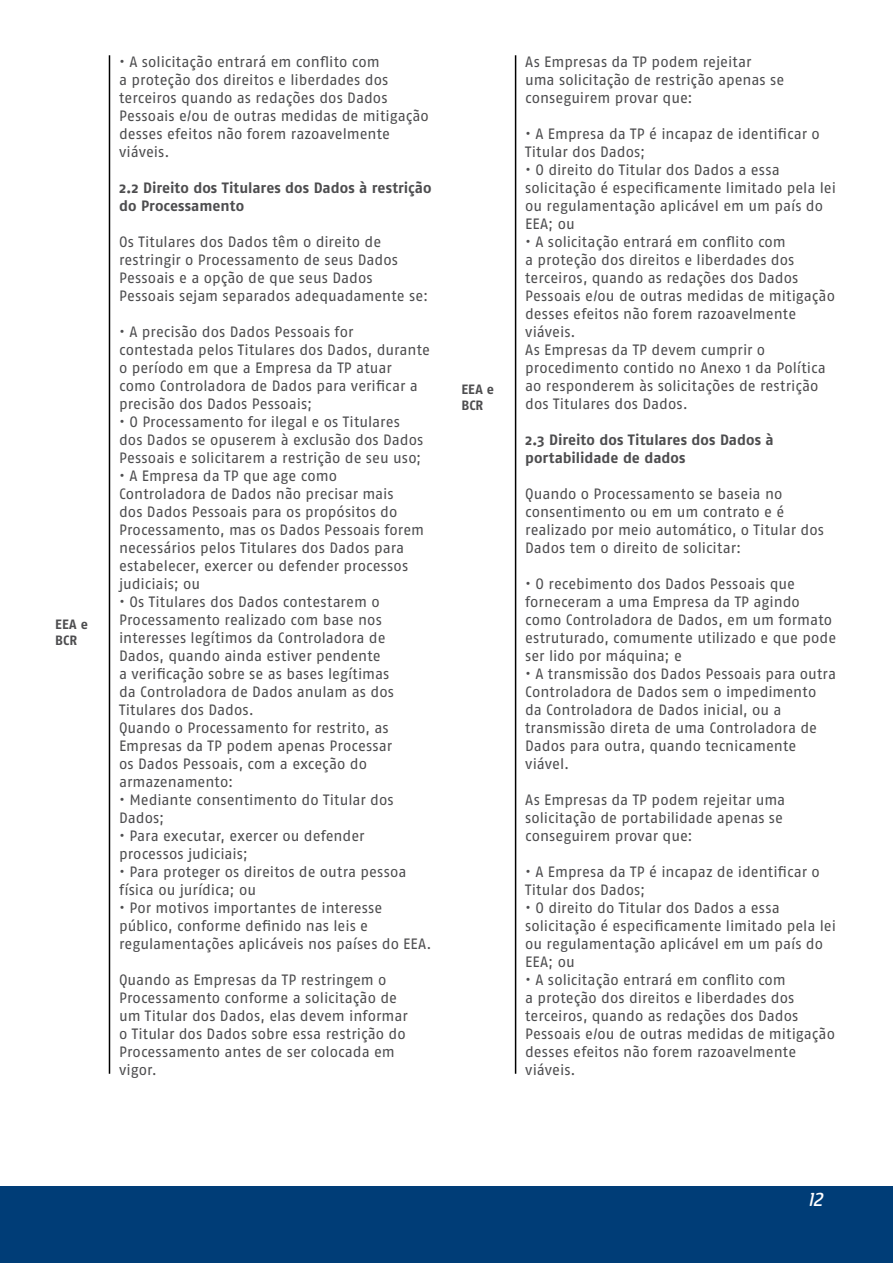
<style>
.page{position:relative;width:893px;height:1263px;background:#fff}
.page>*{position:absolute;margin:0;border:0;box-sizing:border-box;transform-origin:0 0}
.t1{font:21px "Sancoale Softened Medium Ital";color:#fff}
.t2{font:15px/18px "Fago OT";color:#4d4d4f}
.t3{font:700 15px/18px "Fago OT";color:#4d4d4f}
.t4{font:700 13.5px/16.2px "Fago OT";letter-spacing:.005em;color:#4d4d4f}
</style>
<div class="page">
<div style="left:0;top:1186px;width:893px;height:77px;background:#003d77"></div>
<hr style="left:109px;top:55px;width:1px;height:1019px;background:#000">
<hr style="left:515px;top:55px;width:1px;height:1019px;background:#000">
<p class="t4" style="left:55px;top:616px;width:34px">EEA e<br>BCR</p>
<p class="t2" style="left:119px;top:53px;width:311px">• A solicitação entrará em conflito com<br>a proteção dos direitos e liberdades dos terceiros quando as redações dos Dados Pessoais e/ou de outras medidas de mitigação desses efeitos não forem razoavelmente viáveis.</p>
<p class="t3" style="left:119px;top:179px;width:314px">2.2 Direito dos Titulares dos Dados à restrição do Processamento</p>
<p class="t2" style="left:119px;top:233px;width:311px">Os Titulares dos Dados têm o direito de restringir o Processamento de seus Dados Pessoais e a opção de que seus Dados Pessoais sejam separados adequadamente se:</p>
<p class="t2" style="left:119px;top:323px;width:312px">• A precisão dos Dados Pessoais for contestada pelos Titulares dos Dados, durante o período em que a Empresa da TP atuar como Controladora de Dados para verificar a precisão dos Dados Pessoais;</p>
<p class="t2" style="left:119px;top:413px;width:306px">• O Processamento for ilegal e os Titulares dos Dados se opuserem à exclusão dos Dados<br>Pessoais e solicitarem a restrição de seu uso;</p>
<p class="t2" style="left:119px;top:467px;width:307px">• A Empresa da TP que age como Controladora de Dados não precisar mais<br>dos Dados Pessoais para os propósitos do Processamento, mas os Dados Pessoais forem necessários pelos Titulares dos Dados para estabelecer, exercer ou defender processos judiciais; ou</p>
<p class="t2" style="left:119px;top:593px;width:276px">• Os Titulares dos Dados contestarem o Processamento realizado com base nos interesses legítimos da Controladora de Dados, quando ainda estiver pendente<br>a verificação sobre se as bases legítimas da Controladora de Dados anulam as dos Titulares dos Dados.<br>Quando o Processamento for restrito, as Empresas da TP podem apenas Processar os Dados Pessoais, com a exceção do armazenamento:</p>
<p class="t2" style="left:119px;top:791px;width:276px">• Mediante consentimento do Titular dos<br>Dados;</p>
<p class="t2" style="left:119px;top:827px;width:247px">• Para executar, exercer ou defender processos judiciais;</p>
<p class="t2" style="left:119px;top:863px;width:289px">• Para proteger os direitos de outra pessoa física ou jurídica; ou</p>
<p class="t2" style="left:119px;top:899px;width:314px">• Por motivos importantes de interesse público, conforme definido nas leis e regulamentações aplicáveis nos países do EEA.</p>
<p class="t2" style="left:119px;top:971px;width:290px">Quando as Empresas da TP restringem o Processamento conforme a solicitação de um Titular dos Dados, elas devem informar o Titular dos Dados sobre essa restrição do Processamento antes de ser colocada em vigor.</p>
<p class="t4" style="left:461px;top:381px;width:34px">EEA e<br>BCR</p>
<p class="t2" style="left:525px;top:53px;width:261px">As Empresas da TP podem rejeitar uma solicitação de restrição apenas se conseguirem provar que:</p>
<p class="t2" style="left:525px;top:125px;width:296px">• A Empresa da TP é incapaz de identificar o<br>Titular dos Dados;</p>
<p class="t2" style="left:525px;top:161px;width:312px">• O direito do Titular dos Dados a essa solicitação é especificamente limitado pela lei ou regulamentação aplicável em um país do EEA; ou</p>
<p class="t2" style="left:525px;top:233px;width:311px">• A solicitação entrará em conflito com<br>a proteção dos direitos e liberdades dos terceiros, quando as redações dos Dados Pessoais e/ou de outras medidas de mitigação desses efeitos não forem razoavelmente viáveis.<br>As Empresas da TP devem cumprir o procedimento contido no Anexo 1 da Política ao responderem às solicitações de restrição dos Titulares dos Dados.</p>
<p class="t3" style="left:525px;top:431px;width:250px">2.3 Direito dos Titulares dos Dados à portabilidade de dados</p>
<p class="t2" style="left:525px;top:485px;width:301px">Quando o Processamento se baseia no consentimento ou em um contrato e é realizado por meio automático, o Titular dos Dados tem o direito de solicitar:</p>
<p class="t2" style="left:525px;top:575px;width:313px">• O recebimento dos Dados Pessoais que forneceram a uma Empresa da TP agindo como Controladora de Dados, em um formato estruturado, comumente utilizado e que pode ser lido por máquina; e</p>
<p class="t2" style="left:525px;top:665px;width:312px">• A transmissão dos Dados Pessoais para outra Controladora de Dados sem o impedimento da Controladora de Dados inicial, ou a transmissão direta de uma Controladora de Dados para outra, quando tecnicamente viável.</p>
<p class="t2" style="left:525px;top:791px;width:262px">As Empresas da TP podem rejeitar uma solicitação de portabilidade apenas se conseguirem provar que:</p>
<p class="t2" style="left:525px;top:863px;width:296px">• A Empresa da TP é incapaz de identificar o<br>Titular dos Dados;</p>
<p class="t2" style="left:525px;top:899px;width:312px">• O direito do Titular dos Dados a essa solicitação é especificamente limitado pela lei ou regulamentação aplicável em um país do EEA; ou</p>
<p class="t2" style="left:525px;top:971px;width:311px">• A solicitação entrará em conflito com<br>a proteção dos direitos e liberdades dos terceiros, quando as redações dos Dados Pessoais e/ou de outras medidas de mitigação desses efeitos não forem razoavelmente viáveis.</p>
<h1 class="t1" style="left:808px;top:1190px;width:16px">12</h1>
</div>
